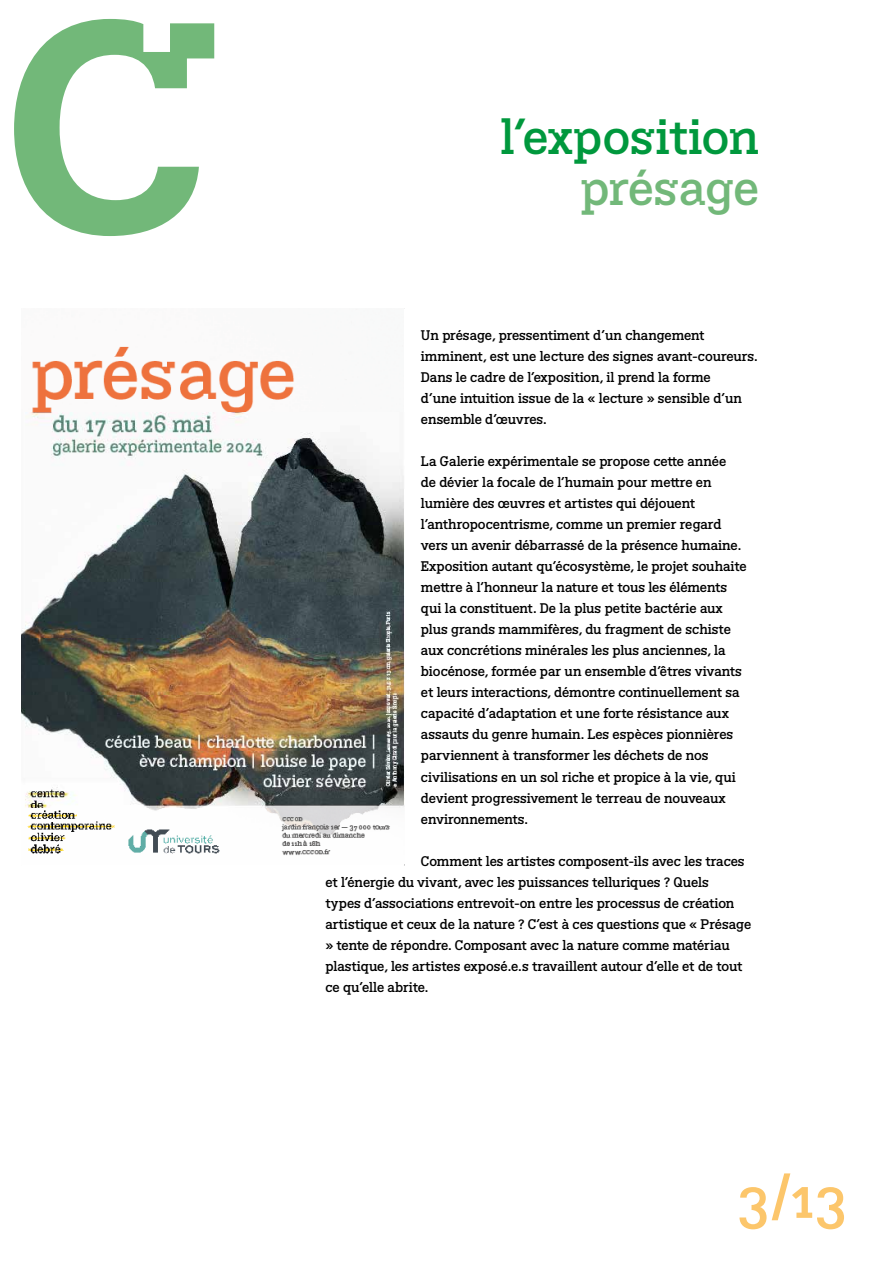
<style>
.page{position:relative;width:893px;height:1263px;background:#fff}
.page>*{position:absolute;margin:0;border:0;box-sizing:border-box;transform-origin:0 0}
.t1{font:402.75px "BVHCCCOD Titrage";color:#72b879}
.t2{font:58.05px "BVHCCCOD";color:#fcc66b}
.t3{font:48px "BVHCCCOD Titrage";color:#00983d}
.t4{font:48px "BVHCCCOD Titrage";letter-spacing:-.01em;color:#72b879}
.t5{font:13.5px/21px "BVHCCCOD";letter-spacing:-.005em;color:#000}
</style>
<div class="page">
<img style="left:21px;top:346px;width:383px;height:509px">
<h1 class="t1" style="left:0;top:-178px;width:226px">c</h1>
<h3 class="t3" style="left:500px;top:105px;width:260px">l’exposition</h3>
<h3 class="t4" style="left:580px;top:156px;width:180px">présage</h3>
<p class="t5" style="left:421px;top:326px;width:338px">Un présage, pressentiment d’un changement imminent, est une lecture des signes avant-coureurs.<br>Dans le cadre de l’exposition, il prend la forme<br>d’une intuition issue de la « lecture » sensible d’un ensemble d’œuvres.</p>
<p class="t5" style="left:421px;top:452px;width:327px">La Galerie expérimentale se propose cette année<br>de dévier la focale de l’humain pour mettre en lumière des œuvres et artistes qui déjouent l’anthropocentrisme, comme un premier regard vers un avenir débarrassé de la présence humaine.<br>Exposition autant qu’écosystème, le projet souhaite mettre à l’honneur la nature et tous les éléments qui la constituent. De la plus petite bactérie aux plus grands mammifères, du fragment de schiste aux concrétions minérales les plus anciennes, la biocénose, formée par un ensemble d’êtres vivants et leurs interactions, démontre continuellement sa capacité d’adaptation et une forte résistance aux assauts du genre humain. Les espèces pionnières parviennent à transformer les déchets de nos civilisations en un sol riche et propice à la vie, qui devient progressivement le terreau de nouveaux environnements.</p>
<p class="t5" style="left:325px;top:851px;width:427px;text-indent:96px">Comment les artistes composent-ils avec les traces et l’énergie du vivant, avec les puissances telluriques ? Quels<br>types d’associations entrevoit-on entre les processus de création artistique et ceux de la nature ? C’est à ces questions que « Présage » tente de répondre. Composant avec la nature comme matériau plastique, les artistes exposé.e.s travaillent autour d’elle et de tout ce qu’elle abrite.</p>
<h2 class="t2" style="left:737px;top:1159px;width:112px">3/13</h2>
</div>
